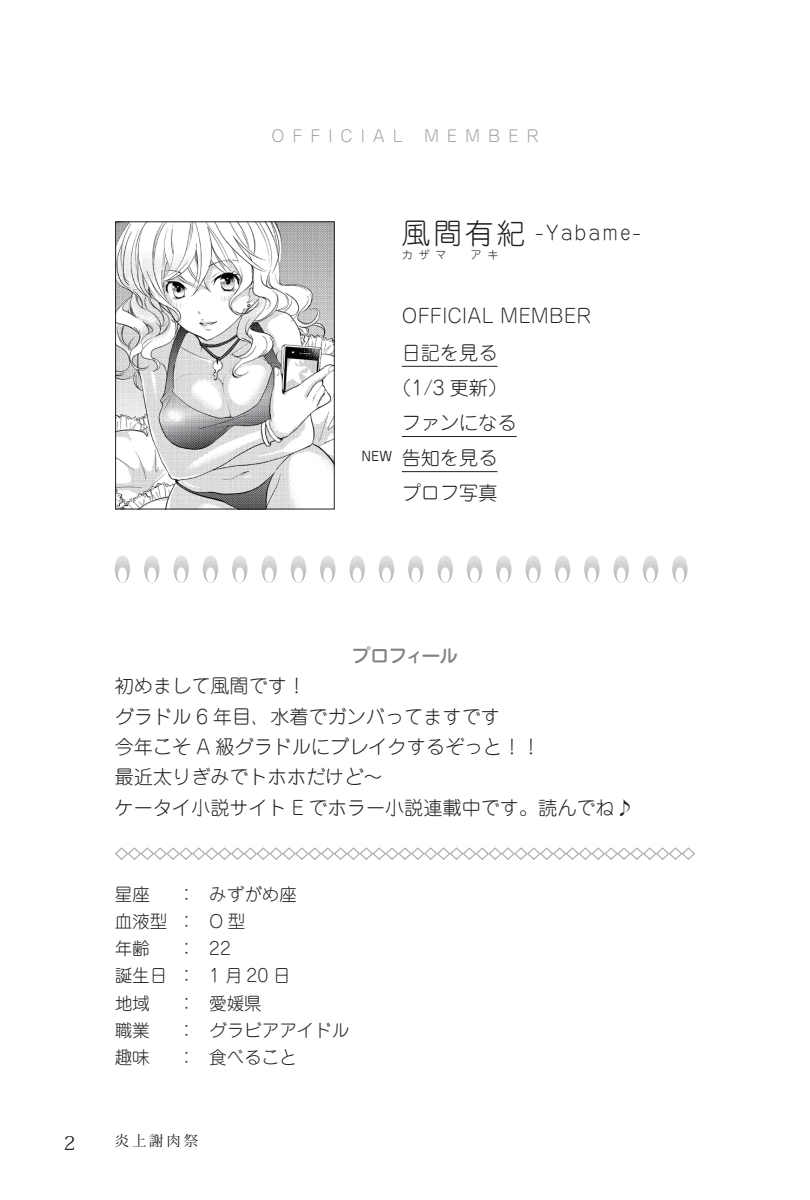
<style>
.page{position:relative;width:810px;height:1200px;background:#fff}
.page>*{position:absolute;margin:0;border:0;box-sizing:border-box;transform-origin:0 0}
.t1{font:300 19.12px/30.4px "Jun 101 Pro";color:#231f20}
.t2{font:500 19.12px "Jun 34 Pro";letter-spacing:-.065em;color:#808285}
.t3{font:19.12px "Koz Min Pro";color:#231f20}
.t4{font:300 17.55px/27px "Jun 101 Pro";color:#231f20}
.t5{font:300 15.97px "Jun 101 Pro";letter-spacing:.5em;color:#939598}
.t6{font:14.4px "Koz Min Pro";letter-spacing:.2em;color:#231f20}
.t7{font:12.83px "Jun 201 Pro";color:#231f20}
.t8{font:300 11.25px "Jun 101 Pro";color:#231f20}
.s1{font-size:28.8px}
</style>
<div class="page">
<hr style="left:402px;top:366px;width:95px;height:1px;background:#231f20">
<hr style="left:402px;top:436px;width:115px;height:1px;background:#231f20">
<hr style="left:402px;top:471px;width:95px;height:1px;background:#231f20">
<svg style="left:115px;top:847px;width:580px;height:13px"></svg>
<svg style="left:115px;top:555px;width:15px;height:27px"></svg>
<div style="left:118px;top:567px;width:9px;height:15px;background:#fff;border-radius:50%"></div>
<svg style="left:144px;top:555px;width:15px;height:27px"></svg>
<div style="left:147px;top:567px;width:9px;height:15px;background:#fff;border-radius:50%"></div>
<svg style="left:173px;top:555px;width:16px;height:27px"></svg>
<div style="left:177px;top:567px;width:9px;height:15px;background:#fff;border-radius:50%"></div>
<svg style="left:203px;top:555px;width:15px;height:27px"></svg>
<div style="left:206px;top:567px;width:9px;height:15px;background:#fff;border-radius:50%"></div>
<svg style="left:232px;top:555px;width:15px;height:27px"></svg>
<div style="left:235px;top:567px;width:9px;height:15px;background:#fff;border-radius:50%"></div>
<svg style="left:261px;top:555px;width:16px;height:27px"></svg>
<div style="left:265px;top:567px;width:9px;height:15px;background:#fff;border-radius:50%"></div>
<svg style="left:291px;top:555px;width:15px;height:27px"></svg>
<div style="left:294px;top:567px;width:9px;height:15px;background:#fff;border-radius:50%"></div>
<svg style="left:320px;top:555px;width:15px;height:27px"></svg>
<div style="left:323px;top:567px;width:9px;height:15px;background:#fff;border-radius:50%"></div>
<svg style="left:350px;top:555px;width:15px;height:27px"></svg>
<div style="left:353px;top:567px;width:9px;height:15px;background:#fff;border-radius:50%"></div>
<svg style="left:379px;top:555px;width:15px;height:27px"></svg>
<div style="left:382px;top:567px;width:9px;height:15px;background:#fff;border-radius:50%"></div>
<svg style="left:408px;top:555px;width:15px;height:27px"></svg>
<div style="left:411px;top:567px;width:9px;height:15px;background:#fff;border-radius:50%"></div>
<svg style="left:438px;top:555px;width:15px;height:27px"></svg>
<div style="left:441px;top:567px;width:9px;height:15px;background:#fff;border-radius:50%"></div>
<svg style="left:467px;top:555px;width:15px;height:27px"></svg>
<div style="left:470px;top:567px;width:9px;height:15px;background:#fff;border-radius:50%"></div>
<svg style="left:496px;top:555px;width:16px;height:27px"></svg>
<div style="left:499px;top:567px;width:9px;height:15px;background:#fff;border-radius:50%"></div>
<svg style="left:526px;top:555px;width:15px;height:27px"></svg>
<div style="left:529px;top:567px;width:9px;height:15px;background:#fff;border-radius:50%"></div>
<svg style="left:555px;top:555px;width:15px;height:27px"></svg>
<div style="left:558px;top:567px;width:9px;height:15px;background:#fff;border-radius:50%"></div>
<svg style="left:584px;top:555px;width:16px;height:27px"></svg>
<div style="left:587px;top:567px;width:9px;height:15px;background:#fff;border-radius:50%"></div>
<svg style="left:614px;top:555px;width:15px;height:27px"></svg>
<div style="left:617px;top:567px;width:9px;height:15px;background:#fff;border-radius:50%"></div>
<svg style="left:643px;top:555px;width:15px;height:27px"></svg>
<div style="left:646px;top:567px;width:9px;height:15px;background:#fff;border-radius:50%"></div>
<svg style="left:672px;top:555px;width:16px;height:27px"></svg>
<div style="left:675px;top:567px;width:9px;height:15px;background:#fff;border-radius:50%"></div>
<img style="left:117px;top:223px;width:216px;height:284px">
<div style="left:115px;top:221px;width:220px;height:288px;border:1px solid #231f20"></div>
<p class="t5" style="left:272px;top:123px;width:133px">OFFICIAL</p>
<p class="t5" style="left:424px;top:123px;width:116px">MEMBER</p>
<p class="t1" style="left:402px;top:215px;width:241px"><span class="s1">風間有紀</span> -Yabame-</p>
<p class="t8" style="left:402px;top:245px;width:46px">カザマ</p>
<p class="t8" style="left:471px;top:245px;width:29px">アキ</p>
<p class="t7" style="left:362px;top:446px;width:32px">NEW</p>
<p class="t1" style="left:402px;top:298px;width:191px">OFFICIAL MEMBER</p>
<p class="t1" style="left:402px;top:335px;width:97px">日記を見る</p>
<p class="t1" style="left:392px;top:370px;width:116px">（1/3 更新）</p>
<p class="t1" style="left:402px;top:405px;width:116px">ファンになる</p>
<p class="t1" style="left:402px;top:440px;width:97px">告知を見る</p>
<p class="t1" style="left:402px;top:475px;width:97px">プロフ写真</p>
<p class="t2" style="left:352px;top:640px;width:108px">プロフィール</p>
<p class="t1" style="left:115px;top:668px;width:521px">初めまして風間です！<br>グラドル 6 年目、水着でガンバってますです<br>今年こそ A 級グラドルにブレイクするぞっと！！<br>最近太りぎみでトホホだけど〜<br>ケータイ小説サイト E でホラー小説連載中です。読んでね♪</p>
<p class="t4" style="left:115px;top:878px;width:184px;text-indent:63px">： みずがめ座血液型： O型<br>年齢</p>
<p class="t4" style="left:115px;top:878px;width:37px">星座</p>
<p class="t4" style="left:115px;top:932px;width:177px;text-indent:63px">： 22<br>誕生日： 1月20日地域</p>
<p class="t4" style="left:178px;top:987px;width:85px">： 愛媛県</p>
<p class="t4" style="left:115px;top:1014px;width:37px">職業</p>
<p class="t4" style="left:178px;top:1014px;width:173px">： グラビアアイドル</p>
<p class="t4" style="left:115px;top:1041px;width:37px">趣味</p>
<p class="t4" style="left:178px;top:1041px;width:121px">： 食べること</p>
<p class="t3" style="left:64px;top:1128px;width:13px">2</p>
<p class="t6" style="left:115px;top:1130px;width:85px">炎上謝肉祭</p>
</div>
